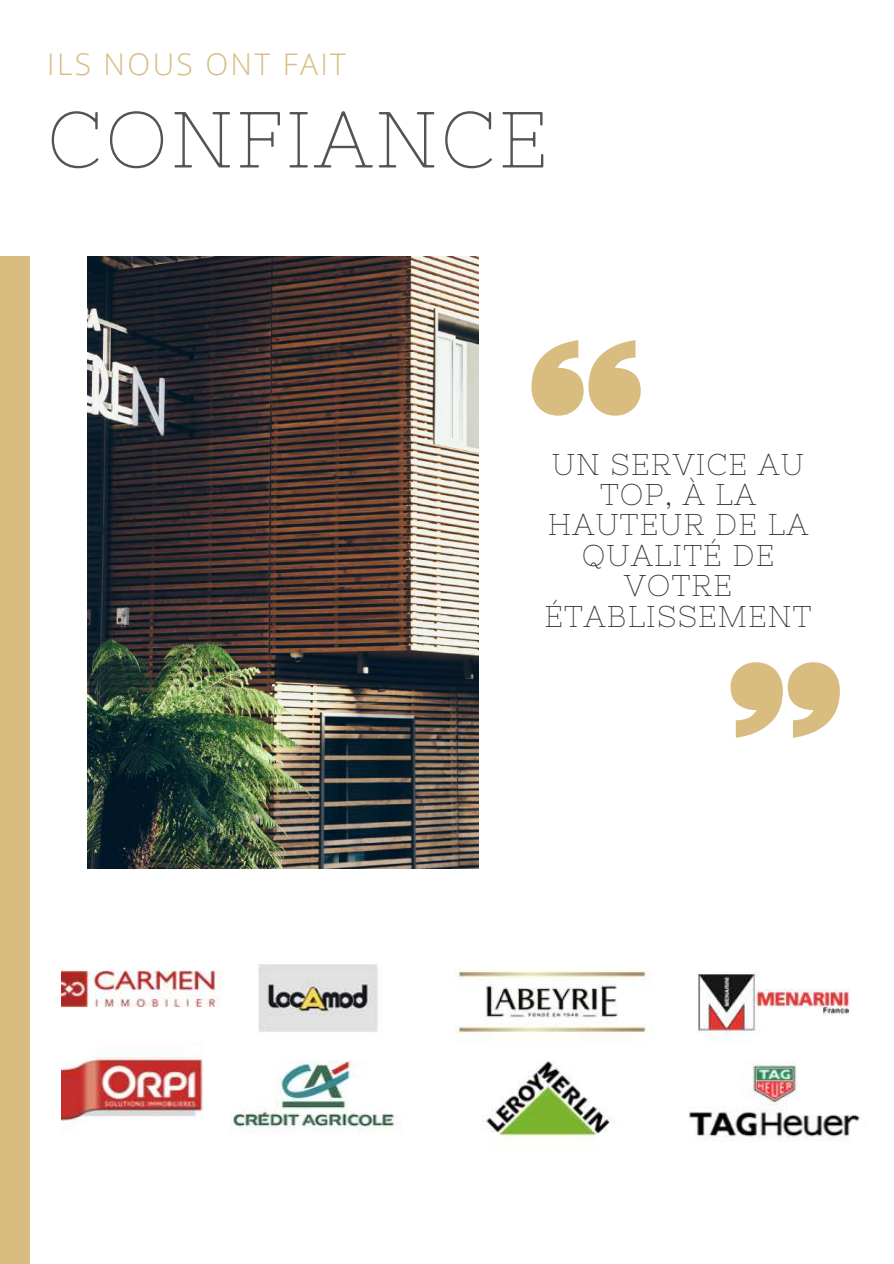
<style>
.page{position:relative;width:894px;height:1264px;background:#fff}
.page>*{position:absolute;margin:0;border:0;box-sizing:border-box;transform-origin:0 0}
.t1{font:79.2px "Nixie One";letter-spacing:.04em;color:#545454}
.t2{font:30px/30.5px "Nixie One";letter-spacing:.04em;color:#373734;text-align:center}
.t3{font:300 29.85px "Open Sans";letter-spacing:.08em;color:#d9bc80}
</style>
<div class="page">
<img style="left:87px;top:256px;width:391px;height:612px">
<div style="left:0;top:256px;width:30px;height:1007px;background:#d9bc80"></div>
<img style="left:62px;top:964px;width:799px;height:187px">
<svg style="left:531px;top:340px;width:109px;height:75px"></svg>
<svg style="left:730px;top:662px;width:109px;height:75px"></svg>
<p class="t3" style="left:47px;top:43px;width:300px">ILS NOUS ONT FAIT</p>
<h1 class="t1" style="left:47px;top:94px;width:502px">CONFIANCE</h1>
<p class="t2" style="left:544px;top:448px;width:268px">UN SERVICE AU<br>TOP, À LA<br>HAUTEUR DE LA<br>QUALITÉ DE<br>VOTRE<br>ÉTABLISSEMENT</p>
</div>
